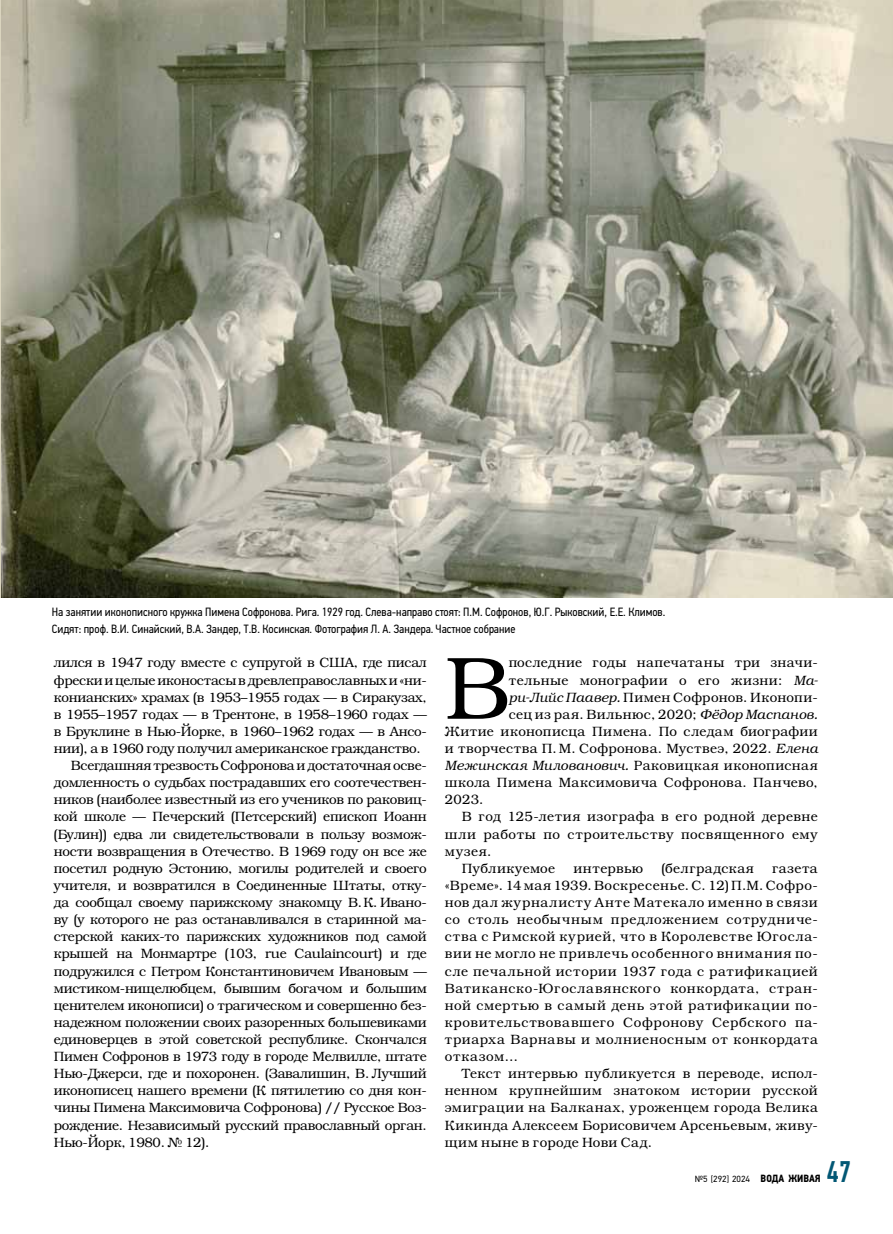
<style>
.page{position:relative;width:893px;height:1234px;background:#fff}
.page>*{position:absolute;margin:0;border:0;box-sizing:border-box;transform-origin:0 0}
.t1{font:88.8px "Bookman Light ITC";color:#000}
.t2{font:500 30px "PF Din Text Comp Pro";color:#025774}
.t3{font:13.5px/17.1px "Bookman Light ITC";letter-spacing:-.02em;color:#000;text-align:justify}
.t4{font:13.5px "Bookman Light ITC";letter-spacing:.02em;color:#000}
.t5{font:13.5px "Bookman Light ITC";letter-spacing:.025em;color:#000}
.t6{font:13.5px "Bookman Light ITC";letter-spacing:.03em;color:#000}
.t7{font:italic 13.5px "Bookman Light ITC";letter-spacing:.025em;color:#000}
.t8{font:13.5px "Bookman Light ITC";letter-spacing:.045em;color:#000}
.t9{font:13.5px "Bookman Light ITC";letter-spacing:.015em;color:#000}
.t10{font:13.5px "Bookman Light ITC";letter-spacing:.04em;color:#000}
.t11{font:12px/17.1px "PF Din Text Cond Pro";color:#000}
.t12{font:9px "PF Din Text Pro";color:#000}
.s1{font-style:italic}
.s2{font-style:normal}
.s3{font-family:"PF Din Text Cond Pro";font-weight:700;font-size:10.5px}
</style>
<div class="page">
<img style="left:1px;top:0;width:892px;height:597px">
<p class="t11" style="left:52px;top:603px;width:615px">На занятии иконописного кружка Пимена Софронова. Рига. 1929 год. Слева-направо стоят: П.М. Софронов, Ю.Г. Рыковский, Е.Е. Климов.<br>Сидят: проф. В.И. Синайский, В.А. Зандер, Т.В. Косинская. Фотография Л. А. Зандера. Частное собрание</p>
<p class="t3" style="left:54px;top:654px;width:374px">лился в 1947 году вместе с супругой в США, где писал</p>
<p class="t3" style="left:54px;top:671px;width:374px">фрески и целые иконостасы в древлеправославных и «ни-</p>
<p class="t3" style="left:54px;top:688px;width:374px">конианских» храмах (в 1953–1955 годах — в Сиракузах,</p>
<p class="t3" style="left:54px;top:705px;width:374px">в 1955–1957 годах — в Трентоне, в 1958–1960 годах —</p>
<p class="t3" style="left:54px;top:722px;width:374px">в Бруклине в Нью-Йорке, в 1960–1962 годах — в Ансо-</p>
<p class="t3" style="left:54px;top:739px;width:368px">нии), а в 1960 году получил американское гражданство.</p>
<p class="t3" style="left:71px;top:757px;width:357px">Всегдашняя трезвость Софронова и достаточная осве-</p>
<p class="t3" style="left:54px;top:774px;width:374px">домленность о судьбах пострадавших его соотечествен-</p>
<p class="t3" style="left:54px;top:791px;width:374px">ников (наиболее известный из его учеников по раковиц-</p>
<p class="t3" style="left:54px;top:808px;width:374px">кой школе — Печерский (Петсерский) епископ Иоанн</p>
<p class="t3" style="left:54px;top:825px;width:374px">(Булин)) едва ли свидетельствовали в пользу возмож-</p>
<p class="t3" style="left:54px;top:842px;width:374px">ности возвращения в Отечество. В 1969 году он все же</p>
<p class="t3" style="left:54px;top:859px;width:374px">посетил родную Эстонию, могилы родителей и своего</p>
<p class="t3" style="left:54px;top:876px;width:374px">учителя, и возвратился в Соединенные Штаты, отку-</p>
<p class="t3" style="left:54px;top:893px;width:374px">да сообщал своему парижскому знакомцу В.К. Ивано-</p>
<p class="t3" style="left:54px;top:910px;width:374px">ву (у которого не раз останавливался в старинной ма-</p>
<p class="t3" style="left:54px;top:928px;width:374px">стерской каких-то парижских художников под самой</p>
<p class="t3" style="left:54px;top:945px;width:374px">крышей на Монмартре (103, rue Caulaincourt) и где</p>
<p class="t3" style="left:54px;top:962px;width:374px">подружился с Петром Константиновичем Ивановым —</p>
<p class="t3" style="left:54px;top:979px;width:374px">мистиком-нищелюбцем, бывшим богачом и большим</p>
<p class="t3" style="left:54px;top:996px;width:374px">ценителем иконописи) о трагическом и совершенно без-</p>
<p class="t3" style="left:54px;top:1013px;width:374px">надежном положении своих разоренных большевиками</p>
<p class="t3" style="left:54px;top:1030px;width:374px">единоверцев в этой советской республике. Скончался</p>
<p class="t3" style="left:54px;top:1047px;width:374px">Пимен Софронов в 1973 году в городе Мелвилле, штате</p>
<p class="t3" style="left:54px;top:1064px;width:374px">Нью-Джерси, где и похоронен. (Завалишин, В. Лучший</p>
<p class="t3" style="left:54px;top:1082px;width:374px">иконописец нашего времени (К пятилетию со дня кон-</p>
<p class="t3" style="left:54px;top:1099px;width:374px">чины Пимена Максимовича Софронова) // Русское Воз-</p>
<p class="t3" style="left:54px;top:1116px;width:374px">рождение. Независимый русский православный орган.</p>
<p class="t3" style="left:54px;top:1133px;width:157px">Нью-Йорк, 1980. № 12).</p>
<h1 class="t1" style="left:445px;top:635px;width:67px">В</h1>
<p class="t6" style="left:509px;top:654px;width:310px">последние годы напечатаны три значи-</p>
<p class="t4" style="left:509px;top:671px;width:311px">тельные монографии о его жизни: <span class="s1">Ма-</span></p>
<p class="t9" style="left:509px;top:689px;width:310px"><span class="s1">ри-Лийс Паавер.</span> Пимен Софронов. Иконопи-</p>
<p class="t4" style="left:509px;top:706px;width:310px">сец из рая. Вильнюс, 2020; <span class="s1">Фёдор Маспанов.</span></p>
<p class="t4" style="left:445px;top:723px;width:374px">Житие иконописца Пимена. По следам биографии</p>
<p class="t5" style="left:445px;top:740px;width:374px">и творчества П.М. Софронова. Муствеэ, 2022. <span class="s1">Елена</span></p>
<p class="t7" style="left:445px;top:757px;width:374px">Межинская Милованович. <span class="s2">Раковицкая иконописная</span></p>
<p class="t5" style="left:445px;top:774px;width:374px">школа Пимена Максимовича Софронова. Панчево,</p>
<p class="t3" style="left:445px;top:791px;width:40px">2023.</p>
<p class="t6" style="left:462px;top:808px;width:357px">В год 125-летия изографа в его родной деревне</p>
<p class="t8" style="left:445px;top:825px;width:374px">шли работы по строительству посвященного ему</p>
<p class="t3" style="left:445px;top:842px;width:48px">музея.</p>
<p class="t5" style="left:462px;top:860px;width:95px">Публикуемое</p>
<p class="t6" style="left:573px;top:860px;width:71px">интервью</p>
<p class="t10" style="left:661px;top:860px;width:94px">(белградская</p>
<p class="t3" style="left:445px;top:859px;width:374px;text-indent:327px">газета «Време». 14 мая 1939. Воскресенье. С. 12) П.М. Софро&shy;нов дал журналисту Анте Матекало именно в связи со столь необычным предложением сотрудниче&shy;ства c Римской курией, что в Королевстве Югосла&shy;вии не могло не привлечь особенного внимания по&shy;сле печальной истории 1937 года с ратификацией Ватиканско-Югославянского конкордата, стран&shy;ной смертью в самый день этой ратификации по&shy;кровительствовавшего Софронову Сербского па&shy;триарха Варнавы и молниеносным от конкордата отказом…</p>
<p class="t3" style="left:445px;top:1064px;width:374px;text-indent:17px">Текст интервью публикуется в переводе, испол&shy;ненном крупнейшим знатоком истории русской эмиграции на Балканах, уроженцем города Велика Кикинда Алексеем Борисовичем Арсеньевым, живу&shy;щим ныне в городе Нови Сад.</p>
<h2 class="t2" style="left:827px;top:1155px;width:26px">47</h2>
<p class="t12" style="left:695px;top:1173px;width:127px">№5 [292] 2024 <span class="s3">ВОДА ЖИВАЯ</span></p>
</div>
